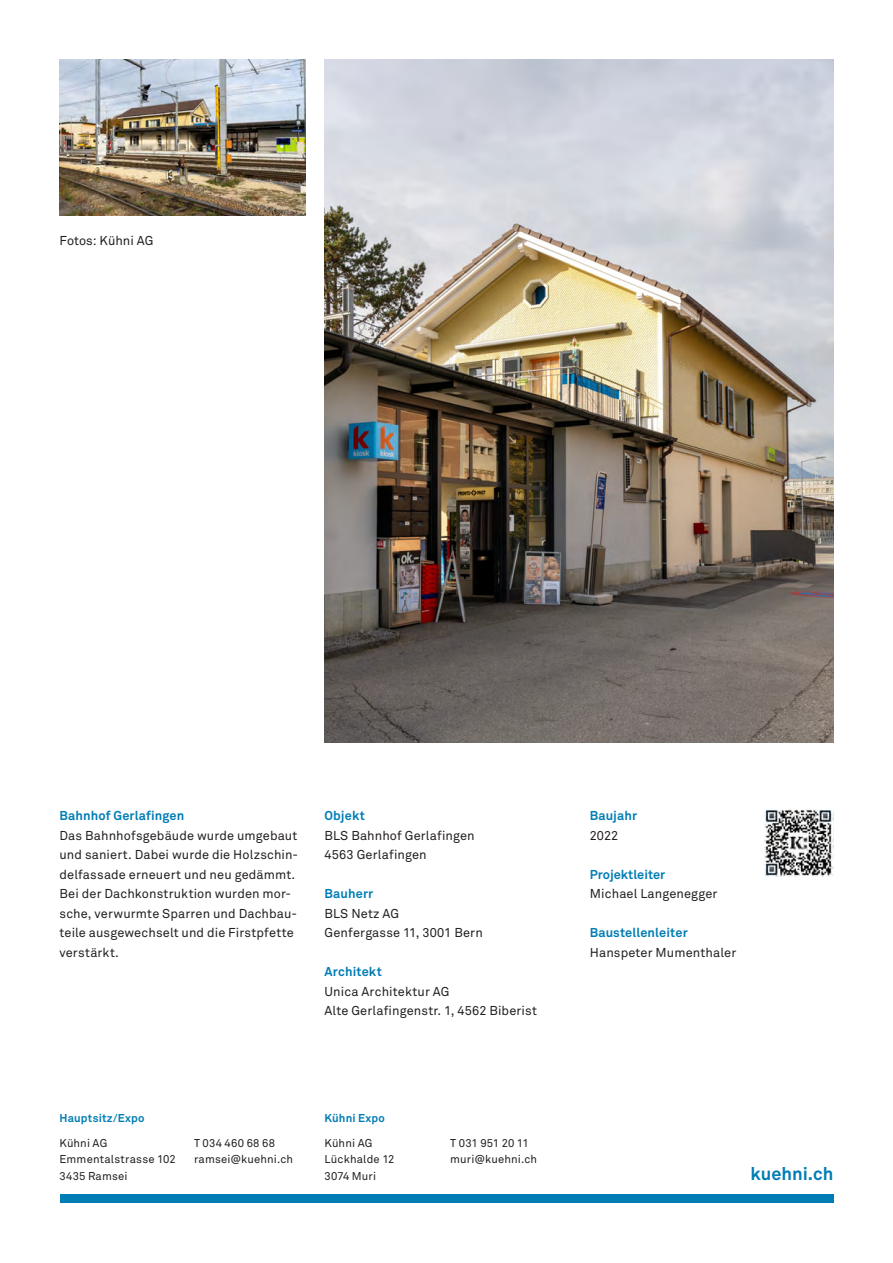
<style>
.page{position:relative;width:893px;height:1263px;background:#fff}
.page>*{position:absolute;margin:0;border:0;box-sizing:border-box;transform-origin:0 0}
.t1{font:700 18px "Akkurat";color:#007db5}
.t2{font:12.75px/19.5px "Akkurat";letter-spacing:.01em;color:#231f20}
.t3{font:700 12.75px "Akkurat";letter-spacing:.01em;color:#007db5}
.t4{font:11.25px/16.5px "Akkurat";letter-spacing:.015em;color:#231f20}
.t5{font:700 11.25px "Akkurat";letter-spacing:.02em;color:#007db5}
</style>
<div class="page">
<img style="left:60px;top:60px;width:245px;height:156px">
<img style="left:325px;top:60px;width:508px;height:682px">
<div style="left:60px;top:1194px;width:773px;height:9px;background:#007db5"></div>
<img style="left:765px;top:810px;width:68px;height:66px">
<p class="t2" style="left:60px;top:231px;width:95px">Fotos: Kühni AG</p>
<p class="t3" style="left:60px;top:807px;width:126px">Bahnhof Gerlafingen</p>
<p class="t2" style="left:60px;top:826px;width:240px">Das Bahnhofsgebäude wurde umgebaut und saniert. Dabei wurde die Holzschin&shy;delfassade erneuert und neu gedämmt.<br>Bei der Dachkonstruktion wurden mor&shy;sche, verwurmte Sparren und Dachbau&shy;teile ausgewechselt und die Firstpfette verstärkt.</p>
<p class="t3" style="left:325px;top:807px;width:42px">Objekt</p>
<p class="t2" style="left:325px;top:826px;width:152px">BLS Bahnhof Gerlafingen<br>4563 Gerlafingen</p>
<p class="t3" style="left:325px;top:885px;width:50px">Bauherr</p>
<p class="t2" style="left:325px;top:904px;width:160px">BLS Netz AG<br>Genfergasse 11, 3001 Bern</p>
<p class="t3" style="left:325px;top:963px;width:59px">Architekt</p>
<p class="t2" style="left:325px;top:982px;width:214px">Unica Architektur AG<br>Alte Gerlafingenstr. 1, 4562 Biberist</p>
<p class="t5" style="left:60px;top:1110px;width:87px">Hauptsitz/Expo</p>
<p class="t5" style="left:325px;top:1110px;width:62px">Kühni Expo</p>
<p class="t4" style="left:60px;top:1135px;width:118px">Kühni AG<br>Emmentalstrasse 102<br>3435 Ramsei</p>
<p class="t4" style="left:325px;top:1135px;width:71px">Kühni AG<br>Lückhalde 12<br>3074 Muri</p>
<p class="t4" style="left:194px;top:1135px;width:101px">T 034 460 68 68 ramsei@kuehni.ch</p>
<p class="t4" style="left:450px;top:1135px;width:88px">T 031 951 20 11 muri@kuehni.ch</p>
<p class="t3" style="left:590px;top:807px;width:49px">Baujahr</p>
<p class="t2" style="left:590px;top:826px;width:30px">2022</p>
<p class="t3" style="left:590px;top:866px;width:77px">Projektleiter</p>
<p class="t2" style="left:590px;top:884px;width:129px">Michael Langenegger</p>
<p class="t3" style="left:590px;top:924px;width:99px">Baustellenleiter</p>
<p class="t2" style="left:590px;top:943px;width:148px">Hanspeter Mumenthaler</p>
<h1 class="t1" style="left:750px;top:1162px;width:84px">kuehni.ch</h1>
</div>
